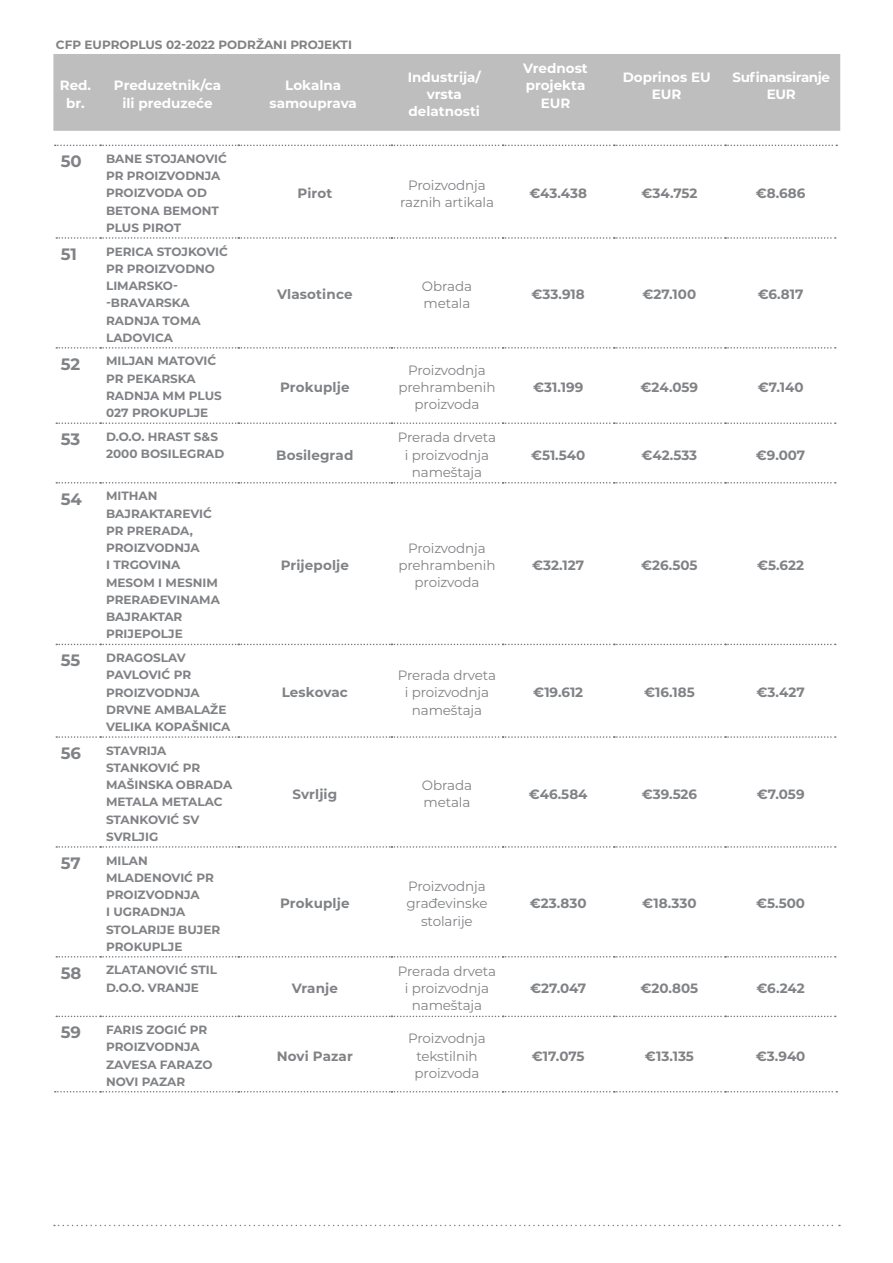
<style>
.page{position:relative;width:893px;height:1263px;background:#fff}
.page>*{position:absolute;margin:0;border:0;box-sizing:border-box;transform-origin:0 0}
.t1{font:700 16.5px "Montserrat";color:#808285}
.text_normalni{font:13.5px/17.2px "Montserrat";letter-spacing:-.01em;color:#808285;text-align:center}
.ime_firme{font:700 13.5px "Montserrat";color:#808285}
.t2{font:700 13.5px/17.2px "Montserrat";color:#fff;text-align:center}
.text_normalni-2{font:700 13.5px "Montserrat";letter-spacing:.01em;color:#808285}
.t3{font:700 13.5px/17.2px "Montserrat";letter-spacing:-.03em;color:#fff;text-align:center}
.ime_firme-2{font:700 12px/17.2px "Montserrat";color:#808285}
.t4{font:700 12px "Montserrat";color:#828283}
</style>
<div class="page">
<svg style="left:54px;top:1225px;width:786px;height:1px"></svg>
<div style="left:53px;top:54px;width:787px;height:77px;background:#bfbebe"></div>
<svg style="left:55px;top:145px;width:782px;height:1px"></svg>
<svg style="left:56px;top:237px;width:780px;height:2px"></svg>
<svg style="left:56px;top:347px;width:780px;height:2px"></svg>
<svg style="left:56px;top:422px;width:780px;height:2px"></svg>
<svg style="left:56px;top:482px;width:780px;height:1px"></svg>
<svg style="left:56px;top:644px;width:780px;height:1px"></svg>
<svg style="left:56px;top:736px;width:780px;height:2px"></svg>
<svg style="left:56px;top:846px;width:780px;height:2px"></svg>
<svg style="left:56px;top:956px;width:780px;height:1px"></svg>
<svg style="left:56px;top:1016px;width:780px;height:1px"></svg>
<svg style="left:55px;top:1091px;width:782px;height:1px"></svg>
<p class="t4" style="left:56px;top:36px;width:297px">CFP EUPROPLUS 02-2022 PODRŽANI PROJEKTI</p>
<p class="t2" style="left:60px;top:76px;width:33px">Red. br.</p>
<p class="t2" style="left:114px;top:76px;width:109px">Preduzetnik/ca ili preduzeće</p>
<p class="t2" style="left:270px;top:76px;width:89px">Lokalna samouprava</p>
<p class="t2" style="left:408px;top:68px;width:75px">Industrija/ vrsta delatnosti</p>
<p class="t2" style="left:523px;top:59px;width:66px">Vrednost projekta<br>EUR</p>
<p class="t2" style="left:623px;top:68px;width:90px">Doprinos EU<br>EUR</p>
<p class="t3" style="left:732px;top:68px;width:99px">Sufinansiranje<br>EUR</p>
<p class="t1" style="left:61px;top:150px;width:23px">50</p>
<p class="ime_firme-2" style="left:106px;top:149px;width:122px">BANE STOJANOVIĆ<br>PR PROIZVODNJA<br>PROIZVODA OD<br>BETONA BEMONT<br>PLUS PIROT</p>
<p class="text_normalni-2" style="left:297px;top:184px;width:36px">Pirot</p>
<p class="text_normalni" style="left:400px;top:176px;width:95px">Proizvodnja raznih artikala</p>
<p class="ime_firme" style="left:529px;top:184px;width:59px">€43.438</p>
<p class="ime_firme" style="left:641px;top:184px;width:57px">€34.752</p>
<p class="ime_firme" style="left:756px;top:184px;width:51px">€8.686</p>
<p class="t1" style="left:61px;top:242px;width:18px">51</p>
<p class="ime_firme-2" style="left:106px;top:242px;width:123px">PERICA STOJKOVIĆ<br>PR PROIZVODNO<br>LIMARSKO--BRAVARSKA<br>RADNJA TOMA<br>LADOVICA</p>
<p class="t1" style="left:61px;top:352px;width:21px">52</p>
<p class="ime_firme-2" style="left:106px;top:352px;width:117px">MILJAN MATOVIĆ<br>PR PEKARSKA<br>RADNJA MM PLUS<br>027 PROKUPLJE</p>
<p class="t1" style="left:61px;top:427px;width:21px">53</p>
<p class="ime_firme-2" style="left:106px;top:427px;width:120px">D.O.O. HRAST S&amp;S<br>2000 BOSILEGRAD</p>
<p class="t1" style="left:61px;top:487px;width:23px">54</p>
<p class="ime_firme-2" style="left:106px;top:487px;width:115px">MITHAN<br>BAJRAKTAREVIĆ<br>PR PRERADA,<br>PROIZVODNJA<br>I TRGOVINA<br>MESOM I MESNIM<br>PRERAĐEVINAMA<br>BAJRAKTAR<br>PRIJEPOLJE</p>
<p class="t1" style="left:61px;top:649px;width:21px">55</p>
<p class="ime_firme-2" style="left:106px;top:648px;width:126px">DRAGOSLAV<br>PAVLOVIĆ PR<br>PROIZVODNJA<br>DRVNE AMBALAŽE<br>VELIKA KOPAŠNICA</p>
<p class="t1" style="left:61px;top:741px;width:22px">56</p>
<p class="ime_firme-2" style="left:106px;top:741px;width:128px">STAVRIJA<br>STANKOVIĆ PR<br>MAŠINSKA OBRADA<br>METALA METALAC<br>STANKOVIĆ SV<br>SVRLJIG</p>
<p class="t1" style="left:61px;top:851px;width:21px">57</p>
<p class="ime_firme-2" style="left:106px;top:851px;width:116px">MILAN<br>MLADENOVIĆ PR<br>PROIZVODNJA<br>I UGRADNJA<br>STOLARIJE BUJER<br>PROKUPLJE</p>
<p class="t1" style="left:61px;top:961px;width:22px">58</p>
<p class="ime_firme-2" style="left:106px;top:961px;width:112px">ZLATANOVIĆ STIL<br>D.O.O. VRANJE</p>
<p class="t1" style="left:61px;top:1020px;width:22px">59</p>
<p class="ime_firme-2" style="left:106px;top:1020px;width:108px">FARIS ZOGIĆ PR<br>PROIZVODNJA<br>ZAVESA FARAZO<br>NOVI PAZAR</p>
<p class="text_normalni-2" style="left:277px;top:285px;width:77px">Vlasotince</p>
<p class="text_normalni" style="left:422px;top:277px;width:52px;text-align:left">Obrada metala</p>
<p class="ime_firme" style="left:532px;top:285px;width:55px">€33.918</p>
<p class="ime_firme" style="left:643px;top:285px;width:55px">€27.100</p>
<p class="ime_firme" style="left:758px;top:285px;width:47px">€6.817</p>
<p class="text_normalni-2" style="left:280px;top:377px;width:71px">Prokuplje</p>
<p class="text_normalni" style="left:398px;top:361px;width:98px">Proizvodnja prehrambenih proizvoda</p>
<p class="ime_firme" style="left:533px;top:377px;width:52px">€31.199</p>
<p class="ime_firme" style="left:641px;top:377px;width:59px">€24.059</p>
<p class="ime_firme" style="left:758px;top:377px;width:47px">€7.140</p>
<p class="text_normalni-2" style="left:276px;top:445px;width:79px">Bosilegrad</p>
<p class="text_normalni" style="left:398px;top:428px;width:100px">Prerada drveta i proizvodnja nameštaja</p>
<p class="ime_firme" style="left:531px;top:445px;width:56px">€51.540</p>
<p class="ime_firme" style="left:642px;top:445px;width:57px">€42.533</p>
<p class="ime_firme" style="left:756px;top:445px;width:51px">€9.007</p>
<p class="text_normalni-2" style="left:281px;top:556px;width:70px">Prijepolje</p>
<p class="text_normalni" style="left:398px;top:539px;width:98px">Proizvodnja prehrambenih proizvoda</p>
<p class="ime_firme" style="left:532px;top:556px;width:53px">€32.127</p>
<p class="ime_firme" style="left:641px;top:556px;width:58px">€26.505</p>
<p class="ime_firme" style="left:757px;top:556px;width:48px">€5.622</p>
<p class="text_normalni-2" style="left:282px;top:683px;width:68px">Leskovac</p>
<p class="text_normalni" style="left:398px;top:666px;width:100px">Prerada drveta i proizvodnja nameštaja</p>
<p class="ime_firme" style="left:533px;top:683px;width:52px">€19.612</p>
<p class="ime_firme" style="left:644px;top:683px;width:52px">€16.185</p>
<p class="ime_firme" style="left:757px;top:683px;width:50px">€3.427</p>
<p class="text_normalni-2" style="left:292px;top:784px;width:46px">Svrljig</p>
<p class="text_normalni" style="left:422px;top:776px;width:52px;text-align:left">Obrada metala</p>
<p class="ime_firme" style="left:529px;top:784px;width:60px">€46.584</p>
<p class="ime_firme" style="left:642px;top:784px;width:57px">€39.526</p>
<p class="ime_firme" style="left:757px;top:784px;width:49px">€7.059</p>
<p class="text_normalni-2" style="left:280px;top:894px;width:71px">Prokuplje</p>
<p class="text_normalni" style="left:406px;top:877px;width:83px">Proizvodnja građevinske stolarije</p>
<p class="ime_firme" style="left:530px;top:894px;width:58px">€23.830</p>
<p class="ime_firme" style="left:642px;top:894px;width:56px">€18.330</p>
<p class="ime_firme" style="left:756px;top:894px;width:50px">€5.500</p>
<p class="text_normalni-2" style="left:292px;top:978px;width:48px">Vranje</p>
<p class="text_normalni" style="left:398px;top:962px;width:100px">Prerada drveta i proizvodnja nameštaja</p>
<p class="ime_firme" style="left:530px;top:978px;width:58px">€27.047</p>
<p class="ime_firme" style="left:641px;top:978px;width:59px">€20.805</p>
<p class="ime_firme" style="left:756px;top:978px;width:50px">€6.242</p>
<p class="text_normalni-2" style="left:277px;top:1046px;width:78px">Novi Pazar</p>
<p class="text_normalni" style="left:408px;top:1029px;width:79px">Proizvodnja tekstilnih proizvoda</p>
<p class="ime_firme" style="left:532px;top:1046px;width:54px">€17.075</p>
<p class="ime_firme" style="left:645px;top:1046px;width:50px">€13.135</p>
<p class="ime_firme" style="left:756px;top:1046px;width:51px">€3.940</p>
</div>
